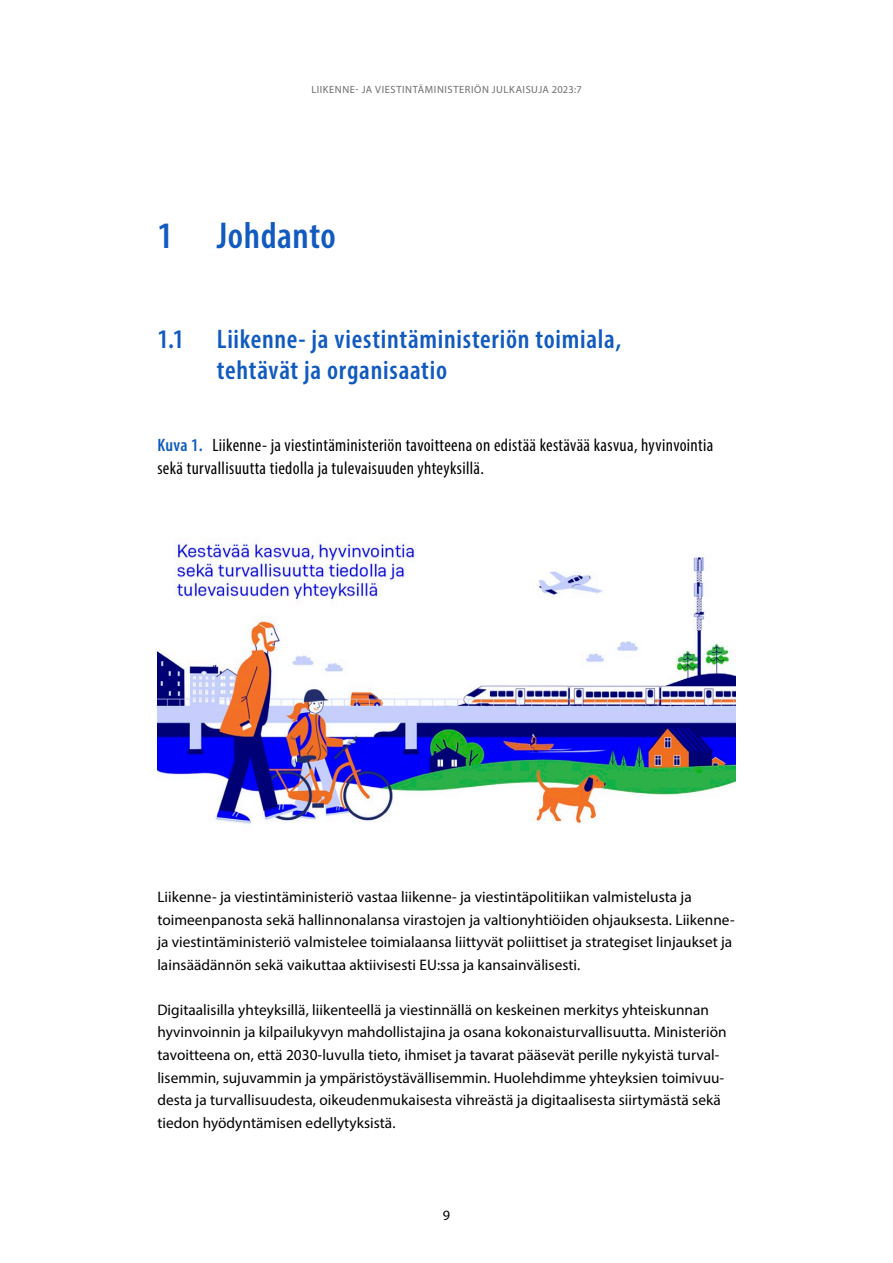
<style>
.page{position:relative;width:893px;height:1263px;background:#fff}
.page>*{position:absolute;margin:0;border:0;box-sizing:border-box;transform-origin:0 0}
.Otsikko_1{font:600 condensed 37.5px "Myriad Pro";letter-spacing:.015em;color:#115ac0}
.Otsikko_2_otsikko_1{font:600 condensed 27px/31.5px "Myriad Pro";letter-spacing:.025em;color:#115ac0}
.t1{font:condensed 18px/22.5px "Myriad Pro";letter-spacing:.02em;color:#000}
._01_Leipä{font:15.3px/22.5px "Myriad Pro";letter-spacing:.005em;color:#000}
.t2{font:14.25px "Myriad Pro";color:#000}
.t3{font:10.5px "Myriad Pro";color:#6e6e6d}
.s1{font-weight:600;color:#115ac0}
</style>
<div class="page">
<img style="left:157px;top:537px;width:579px;height:287px">
<p class="t3" style="left:311px;top:83px;width:12px">Liikenne</p>
<p class="t3" style="left:356px;top:83px;width:26px">- ja viestint</p>
<p class="t3" style="left:418px;top:83px;width:14px">äministeriön</p>
<p class="t3" style="left:492px;top:83px;width:7px">julkaisuja</p>
<p class="t3" style="left:552px;top:83px;width:32px">2023:7</p>
<h1 class="Otsikko_1" style="left:157px;top:213px;width:180px">1 Johdanto</h1>
<h2 class="Otsikko_2_otsikko_1" style="left:217px;top:322px;width:406px;text-indent:-60px">1.1 Liikenne- ja viestintäministeriön toimiala, tehtävät ja organisaatio</h2>
<p class="t1" style="left:157px;top:434px;width:557px"><span class="s1">Kuva 1.</span> Liikenne- ja viestintäministeriön tavoitteena on edistää kestävää kasvua, hyvinvointia sekä turvallisuutta tiedolla ja tulevaisuuden yhteyksillä.</p>
<p class="_01_Leipä" style="left:157px;top:885px;width:579px">Liikenne- ja viestintäministeriö vastaa liikenne- ja viestintäpolitiikan valmistelusta ja toimeenpanosta sekä hallinnonalansa virastojen ja valtionyhtiöiden ohjauksesta. Liikenne&shy;ja viestintäministeriö valmistelee toimialaansa liittyvät poliittiset ja strategiset linjaukset ja lainsäädännön sekä vaikuttaa aktiivisesti EU:ssa ja kansainvälisesti.</p>
<p class="_01_Leipä" style="left:157px;top:998px;width:571px">Digitaalisilla yhteyksillä, liikenteellä ja viestinnällä on keskeinen merkitys yhteiskunnan hyvinvoinnin ja kilpailukyvyn mahdollistajina ja osana kokonaisturvallisuutta. Ministeriön tavoitteena on, että 2030-luvulla tieto, ihmiset ja tavarat pääsevät perille nykyistä turval&shy;lisemmin, sujuvammin ja ympäristöystävällisemmin. Huolehdimme yhteyksien toimivuu&shy;desta ja turvallisuudesta, oikeudenmukaisesta vihreästä ja digitaalisesta siirtymästä sekä tiedon hyödyntämisen edellytyksistä.</p>
<p class="t2" style="left:443px;top:1206px;width:9px">9</p>
</div>
